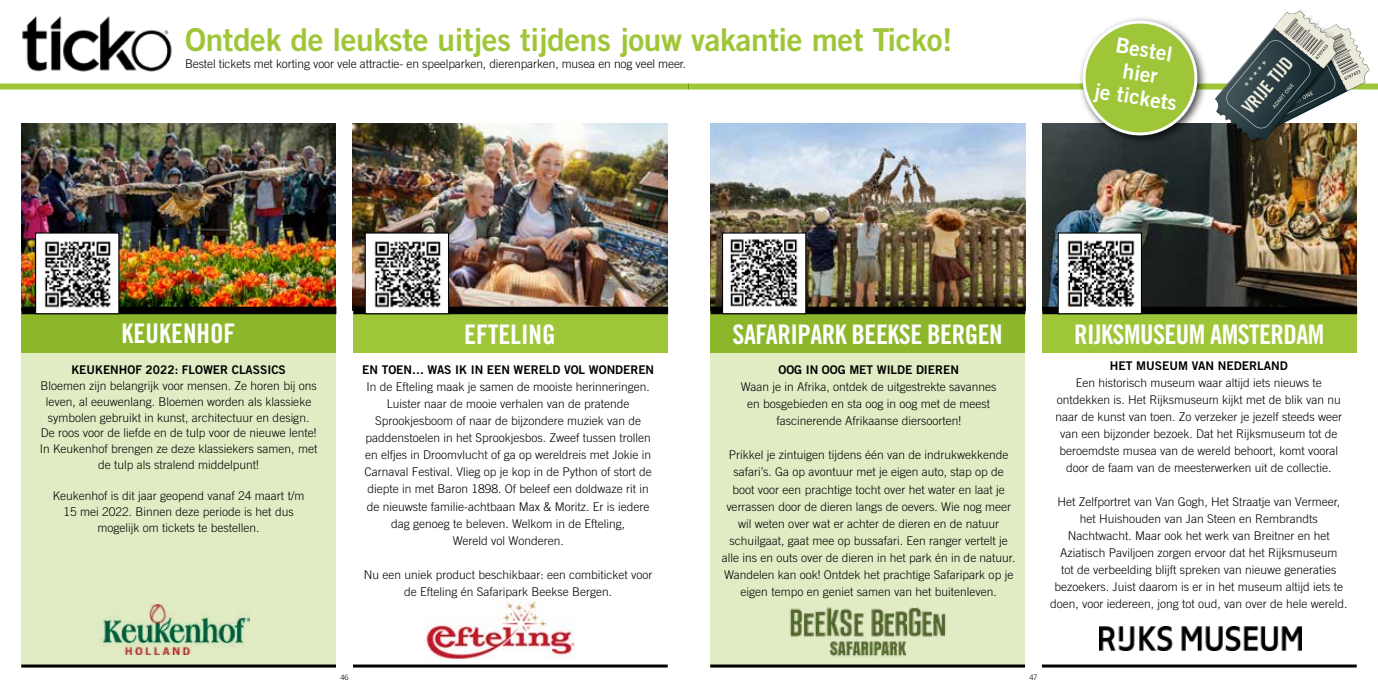
<style>
.page{position:relative;width:1378px;height:689px;background:#fff}
.page>*{position:absolute;margin:0;border:0;box-sizing:border-box;transform-origin:0 0}
.t1{font:31.5px "Trade Gothic LT Std Bd 2";letter-spacing:-.01em;color:#9fc638}
.t2{font:27px "Trade Gothic LT Std Bd Cn 20";letter-spacing:-.02em;color:#fff}
.t3{font:27px "Trade Gothic LT Std Bd Cn 20";color:#fff}
.t4{font:21px/24px "Trade Gothic LT Std Bd 2";color:#fff;text-align:center}
.t5{font:18.75px "Trade Gothic LT Std Bd Cn 20";color:#edecdd}
.t6{font:300 12px/17px "Trade Gothic LT Std";color:#000;text-align:center}
.t7{font:12px "Trade Gothic LT Std Bd 2";color:#000}
.t8{font:300 7.5px "Trade Gothic LT Std";color:#000}
</style>
<div class="page">
<div style="left:353px;top:310px;width:314px;height:42px;background:#9fc638"></div>
<div style="left:21px;top:123px;width:315px;height:545px;background:#e2ecc4"></div>
<div style="left:21px;top:310px;width:315px;height:42px;background:#8cb72b"></div>
<div style="left:0;top:83px;width:689px;height:6px;background:#9fc638"></div>
<img style="left:0;top:16px;width:207px;height:68px">
<img style="left:21px;top:123px;width:315px;height:187px">
<img style="left:353px;top:123px;width:314px;height:184px">
<img style="left:98px;top:604px;width:151px;height:50px">
<img style="left:424px;top:599px;width:151px;height:60px">
<hr style="left:21px;top:664px;width:315px;height:3px;background:#000">
<hr style="left:353px;top:664px;width:315px;height:3px;background:#000">
<div style="left:22px;top:307px;width:314px;height:7px;background:#000"></div>
<div style="left:353px;top:307px;width:315px;height:7px;background:#000"></div>
<img style="left:37px;top:234px;width:80px;height:78px">
<div style="left:35px;top:232px;width:84px;height:82px;border:1px solid #000"></div>
<img style="left:367px;top:234px;width:80px;height:78px">
<div style="left:365px;top:232px;width:84px;height:82px;border:1px solid #000"></div>
<div style="left:1042px;top:310px;width:314px;height:42px;background:#9fc638"></div>
<div style="left:710px;top:123px;width:315px;height:544px;background:#e2ecc4"></div>
<div style="left:710px;top:310px;width:315px;height:42px;background:#8cb72b"></div>
<div style="left:689px;top:83px;width:689px;height:6px;background:#9fc638"></div>
<img style="left:710px;top:123px;width:315px;height:184px">
<img style="left:1042px;top:123px;width:314px;height:184px">
<svg style="left:1213px;top:10px;width:156px;height:135px"></svg>
<img style="left:1099px;top:626px;width:202px;height:25px">
<hr style="left:710px;top:664px;width:315px;height:3px;background:#000">
<hr style="left:1042px;top:664px;width:314px;height:3px;background:#000">
<div style="left:710px;top:307px;width:315px;height:7px;background:#000"></div>
<div style="left:1042px;top:307px;width:315px;height:7px;background:#000"></div>
<img style="left:779px;top:607px;width:177px;height:58px">
<div style="left:722px;top:233px;width:84px;height:81px;background:#fff"></div>
<img style="left:730px;top:239px;width:68px;height:68px">
<div style="left:722px;top:232px;width:84px;height:82px;border:1px solid #000"></div>
<div style="left:1058px;top:233px;width:83px;height:81px;background:#fff"></div>
<img style="left:1067px;top:240px;width:68px;height:67px">
<div style="left:1057px;top:232px;width:85px;height:82px;border:1px solid #000"></div>
<div style="left:1077px;top:16px;width:131px;height:130px;background:#000;opacity:.75"></div>
<svg style="left:1076px;top:16px;width:127px;height:122px"></svg>
<h1 class="t1" style="left:185px;top:20px;width:769px">Ontdek de leukste uitjes tijdens jouw vakantie met Ticko!</h1>
<p class="t6" style="left:185px;top:55px;width:503px">Bestel tickets met korting voor vele attractie- en speelparken, dierenparken, musea en nog veel meer.</p>
<h3 class="t5" style="left:1237px;top:104px;width:69px;rotate:-50deg">VRIJE TIJD</h3>
<h3 class="t4" style="left:1104px;top:31px;width:85px;rotate:9deg">Bestel hier<br>je tickets</h3>
<h2 class="t3" style="left:122px;top:317px;width:115px">KEUKENHOF</h2>
<p class="t7" style="left:71px;top:363px;width:216px">KEUKENHOF 2022: FLOWER CLASSICS</p>
<p class="t6" style="left:40px;top:378px;width:279px;line-height:15.8px">Bloemen zijn belangrijk voor mensen. Ze horen bij ons leven, al eeuwenlang. Bloemen worden als klassieke symbolen gebruikt in kunst, architectuur en design.<br>De roos voor de liefde en de tulp voor de nieuwe lente!<br>In Keukenhof brengen ze deze klassiekers samen, met de tulp als stralend middelpunt!</p>
<p class="t6" style="left:53px;top:488px;width:253px;line-height:15.8px">Keukenhof is dit jaar geopend vanaf 24 maart t/m<br>15 mei 2022. Binnen deze periode is het dus mogelijk om tickets te bestellen.</p>
<h2 class="t3" style="left:464px;top:318px;width:93px">EFTELING</h2>
<p class="t7" style="left:362px;top:363px;width:293px">EN TOEN… WAS IK IN EEN WERELD VOL WONDEREN</p>
<p class="t6" style="left:364px;top:378px;width:289px">In de Efteling maak je samen de mooiste herinneringen.<br>Luister naar de mooie verhalen van de pratende Sprookjesboom of naar de bijzondere muziek van de paddenstoelen in het Sprookjesbos. Zweef tussen trollen en elfjes in Droomvlucht of ga op wereldreis met Jokie in Carnaval Festival. Vlieg op je kop in de Python of stort de diepte in met Baron 1898. Of beleef een doldwaze rit in de nieuwste familie-achtbaan Max &amp; Moritz. Er is iedere dag genoeg te beleven. Welkom in de Efteling,<br>Wereld vol Wonderen.</p>
<p class="t6" style="left:364px;top:566px;width:290px">Nu een uniek product beschikbaar: een combiticket voor de Efteling én Safaripark Beekse Bergen.</p>
<h2 class="t2" style="left:732px;top:318px;width:271px">SAFARIPARK BEEKSE BERGEN</h2>
<p class="t7" style="left:778px;top:363px;width:182px">OOG IN OOG MET WILDE DIEREN</p>
<p class="t6" style="left:741px;top:378px;width:257px">Waan je in Afrika, ontdek de uitgestrekte savannes en bosgebieden en sta oog in oog met de meest fascinerende Afrikaanse diersoorten!</p>
<p class="t6" style="left:722px;top:446px;width:295px">Prikkel je zintuigen tijdens één van de indrukwekkende safari’s. Ga op avontuur met je eigen auto, stap op de boot voor een prachtige tocht over het water en laat je verrassen door de dieren langs de oevers. Wie nog meer wil weten over wat er achter de dieren en de natuur schuilgaat, gaat mee op bussafari. Een ranger vertelt je alle ins en outs over de dieren in het park én in de natuur.<br>Wandelen kan ook! Ontdek het prachtige Safaripark op je eigen tempo en geniet samen van het buitenleven.</p>
<h2 class="t2" style="left:1074px;top:318px;width:252px">RIJKSMUSEUM AMSTERDAM</h2>
<p class="t7" style="left:1110px;top:358px;width:179px">HET MUSEUM VAN NEDERLAND</p>
<p class="t6" style="left:1055px;top:374px;width:288px">Een historisch museum waar altijd iets nieuws te ontdekken is. Het Rijksmuseum kijkt met de blik van nu naar de kunst van toen. Zo verzeker je jezelf steeds weer van een bijzonder bezoek. Dat het Rijksmuseum tot de beroemdste musea van de wereld behoort, komt vooral door de faam van de meesterwerken uit de collectie.</p>
<p class="t6" style="left:1050px;top:493px;width:299px">Het Zelfportret van Van Gogh, Het Straatje van Vermeer, het Huishouden van Jan Steen en Rembrandts Nachtwacht. Maar ook het werk van Breitner en het Aziatisch Paviljoen zorgen ervoor dat het Rijksmuseum<br>tot de verbeelding blijft spreken van nieuwe generaties bezoekers. Juist daarom is er in het museum altijd iets te doen, voor iedereen, jong tot oud, van over de hele wereld.</p>
<p class="t8" style="left:340px;top:672px;width:10px">46</p>
<p class="t8" style="left:1029px;top:672px;width:9px">47</p>
</div>
